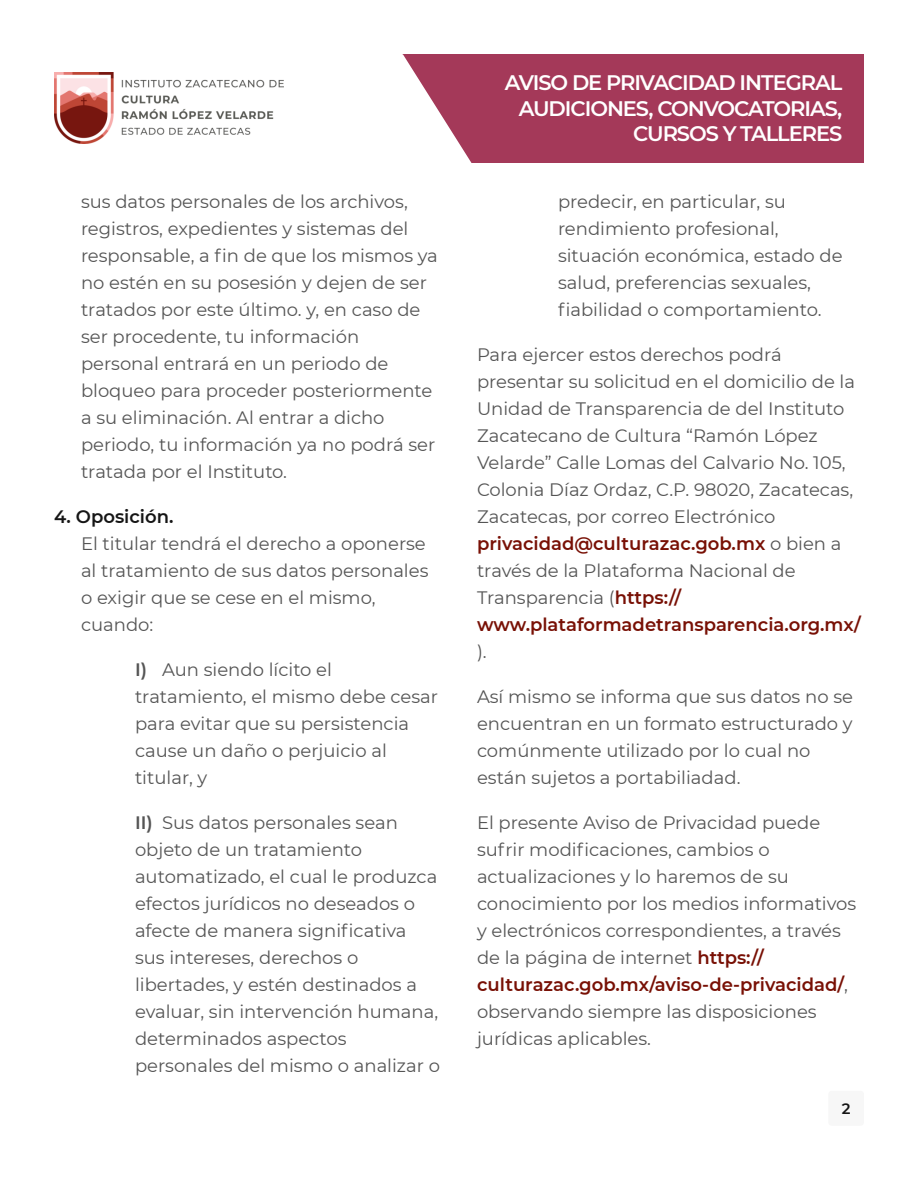
<style>
.page{position:relative;width:918px;height:1188px;background:#fff}
.page>*{position:absolute;margin:0;border:0;box-sizing:border-box;transform-origin:0 0}
.t1{font:600 21px/25.5px "Montserrat";letter-spacing:-.05em;color:#fff;text-align:right}
.t2{font:18px/27px "Montserrat";color:#555}
.t3{font:600 18px "Montserrat";color:#151515}
.t4{font:600 15px "Montserrat";color:#151515}
.s1{font-weight:600}
.s2{font-weight:600;color:#781005}
</style>
<div class="page">
<img style="left:54px;top:72px;width:226px;height:72px">
<div style="left:403px;top:54px;width:461px;height:108px;background:#a43959"></div>
<svg style="left:280px;top:54px;width:193px;height:109px"></svg>
<div style="left:828px;top:1091px;width:36px;height:35px;background:#f7f7f7;border-radius:3px"></div>
<p class="t2" style="left:81px;top:188px;width:358px">sus datos personales de los archivos, registros, expedientes y sistemas del responsable, a fin de que los mismos ya no estén en su posesión y dejen de ser tratados por este último. y, en caso de ser procedente, tu información personal entrará en un periodo de bloqueo para proceder posteriormente a su eliminación. Al entrar a dicho periodo, tu información ya no podrá ser tratada por el Instituto.</p>
<p class="t3" style="left:54px;top:505px;width:121px">4. Oposición.</p>
<p class="t2" style="left:81px;top:530px;width:349px">El titular tendrá el derecho a oponerse al tratamiento de sus datos personales o exigir que se cese en el mismo, cuando:</p>
<p class="t2" style="left:135px;top:656px;width:305px"><span class="s1">I)</span> Aun siendo lícito el tratamiento, el mismo debe cesar para evitar que su persistencia cause un daño o perjuicio al titular, y</p>
<p class="t2" style="left:135px;top:809px;width:307px"><span class="s1">II)</span> Sus datos personales sean objeto de un tratamiento automatizado, el cual le produzca efectos jurídicos no deseados o afecte de manera significativa sus intereses, derechos o libertades, y estén destinados a evaluar, sin intervención humana, determinados aspectos personales del mismo o analizar o</p>
<p class="t1" style="left:505px;top:70px;width:339px">AVISO DE PRIVACIDAD INTEGRAL<br>AUDICIONES, CONVOCATORIAS,<br>CURSOS Y TALLERES</p>
<p class="t2" style="left:558px;top:188px;width:286px">predecir, en particular, su rendimiento profesional, situación económica, estado de salud, preferencias sexuales, fiabilidad o comportamiento.</p>
<p class="t2" style="left:477px;top:341px;width:385px">Para ejercer estos derechos podrá presentar su solicitud en el domicilio de la Unidad de Transparencia de del Instituto Zacatecano de Cultura “Ramón López Velarde” Calle Lomas del Calvario No. 105, Colonia Díaz Ordaz, C.P. 98020, Zacatecas, Zacatecas, por correo Electrónico <span class="s2">privacidad@culturazac.gob.mx</span> o bien a través de la Plataforma Nacional de Transparencia (<span class="s2">https:// www.plataformadetransparencia.org.mx/</span></p>
<p class="t2" style="left:477px;top:638px;width:11px">).</p>
<p class="t2" style="left:477px;top:683px;width:378px">Así mismo se informa que sus datos no se encuentran en un formato estructurado y comúnmente utilizado por lo cual no están sujetos a portabiliadad.</p>
<p class="t2" style="left:477px;top:809px;width:381px">El presente Aviso de Privacidad puede sufrir modificaciones, cambios o actualizaciones y lo haremos de su conocimiento por los medios informativos y electrónicos correspondientes, a través de la página de internet <span class="s2">https:// culturazac.gob.mx/aviso-de-privacidad/</span>, observando siempre las disposiciones jurídicas aplicables.</p>
<p class="t4" style="left:842px;top:1099px;width:10px">2</p>
</div>
